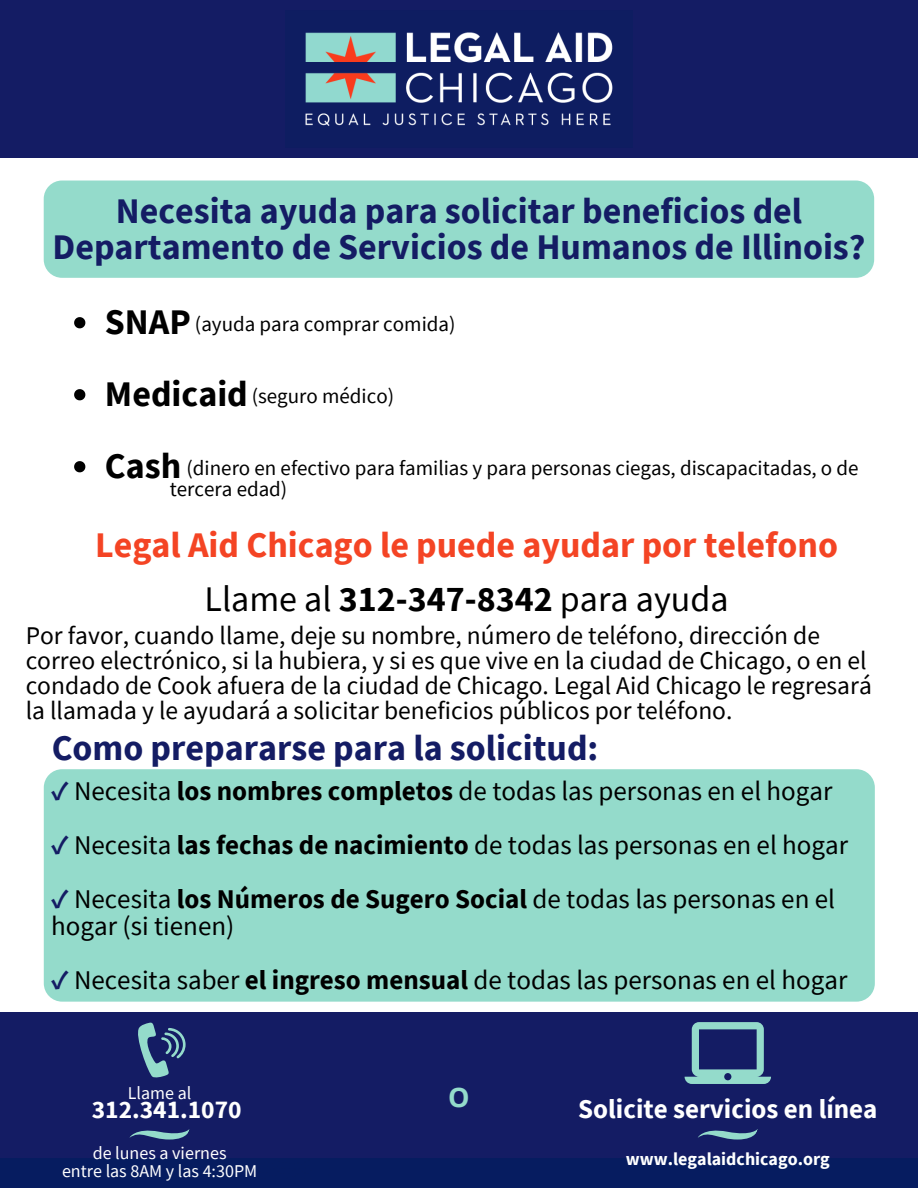
<style>
.page{position:relative;width:918px;height:1188px;background:#fff}
.page>*{position:absolute;margin:0;border:0;box-sizing:border-box;transform-origin:0 0}
.t1{font:700 36px/36px "Source Sans Pro";color:#141c64;text-align:center}
.t2{font:700 36px/54px "Source Sans Pro";color:#f44424;text-align:center}
.t3{font:700 36px/72px "Source Sans Pro";color:#000}
.t4{font:27px/27px "Source Sans Pro";color:#000}
.t5{font:700 27px "Source Sans Pro";color:#fff}
.t6{font:700 27px "Open Sans";color:#94dbcb}
.t7{font:25.5px/24.8px "Source Sans Pro";color:#000}
.t8{font:700 25.5px "Source Sans Pro";color:#fff}
.t9{font:21px/21px "Source Sans Pro";color:#000}
.t10{font:18px/18px "Source Sans Pro";color:#fff;text-align:center}
.t11{font:700 18px "Source Sans Pro";color:#fff}
.s1{font-weight:400;color:#000}
.s2{color:#000}
.s3{font-weight:700;color:#141c64}
.s4{font-weight:700}
</style>
<div class="page">
<div style="left:0;top:1157px;width:918px;height:31px;background:#061c60"></div>
<div style="left:0;top:0;width:918px;height:159px;background:#141c64"></div>
<div style="left:0;top:1001px;width:918px;height:156px;background:#141c64"></div>
<div style="left:0;top:158px;width:918px;height:854px;background:#fff"></div>
<img style="left:305px;top:32px;width:308px;height:94px">
<svg style="left:697px;top:1129px;width:61px;height:29px"></svg>
<svg style="left:685px;top:1022px;width:86px;height:62px"></svg>
<svg style="left:138px;top:1022px;width:48px;height:56px"></svg>
<svg style="left:129px;top:1129px;width:61px;height:29px"></svg>
<div style="left:44px;top:181px;width:830px;height:97px;background:#94dbcb;border-radius:18px"></div>
<svg style="left:74px;top:317px;width:11px;height:11px"></svg>
<svg style="left:74px;top:389px;width:11px;height:11px"></svg>
<svg style="left:74px;top:461px;width:11px;height:11px"></svg>
<div style="left:44px;top:769px;width:831px;height:233px;background:#94dbcb;border-radius:18px"></div>
<h1 class="t1" style="left:53px;top:193px;width:815px">Necesita ayuda para solicitar beneficios del<br>Departamento de Servicios de Humanos de Illinois?</h1>
<h1 class="t3" style="left:105px;top:285px;width:144px">SNAP<br>Medicaid<br>Cash</h1>
<p class="t9" style="left:195px;top:313px;width:262px">(ayuda para comprar comida)</p>
<p class="t9" style="left:252px;top:385px;width:144px">(seguro médico)</p>
<p class="t9" style="left:170px;top:457px;width:690px;text-indent:17px">(dinero en efectivo para familias y para personas ciegas, discapacitadas, o de tercera edad)</p>
<h1 class="t2" style="left:95px;top:517px;width:745px">Legal Aid Chicago le puede ayudar por telefono<br><span class="s1">Llame al</span> <span class="s2">312-347-8342</span> <span class="s1">para ayuda</span></h1>
<p class="t7" style="left:26px;top:623px;width:848px">Por favor, cuando llame, deje su nombre, número de teléfono, dirección de correo electrónico, si la hubiera, y si es que vive en la ciudad de Chicago, o en el condado de Cook afuera de la ciudad de Chicago. Legal Aid Chicago le regresará la llamada y le ayudará a solicitar beneficios públicos por teléfono.</p>
<h1 class="t1" style="left:52px;top:729px;width:548px">Como prepararse para la solicitud:</h1>
<p class="t4" style="left:51px;top:777px;width:783px"><span class="s3">✓</span> Necesita <span class="s4">los nombres completos</span> de todas las personas en el hogar</p>
<p class="t4" style="left:51px;top:831px;width:798px"><span class="s3">✓</span> Necesita <span class="s4">las fechas de nacimiento</span> de todas las personas en el hogar</p>
<p class="t4" style="left:51px;top:885px;width:785px"><span class="s3">✓</span> Necesita <span class="s4">los Números de Sugero Social</span> de todas las personas en el hogar (si tienen)</p>
<p class="t4" style="left:51px;top:966px;width:798px"><span class="s3">✓</span> Necesita saber <span class="s4">el ingreso mensual</span> de todas las personas en el hogar</p>
<p class="t10" style="left:128px;top:1084px;width:65px">Llame al</p>
<p class="t8" style="left:92px;top:1093px;width:151px">312.341.1070</p>
<p class="t10" style="left:62px;top:1144px;width:197px">de lunes a viernes<br>entre las 8AM y las 4:30PM</p>
<p class="t6" style="left:448px;top:1078px;width:23px">O</p>
<p class="t5" style="left:578px;top:1091px;width:301px">Solicite servicios en línea</p>
<p class="t11" style="left:626px;top:1147px;width:206px">www.legalaidchicago.org</p>
</div>
